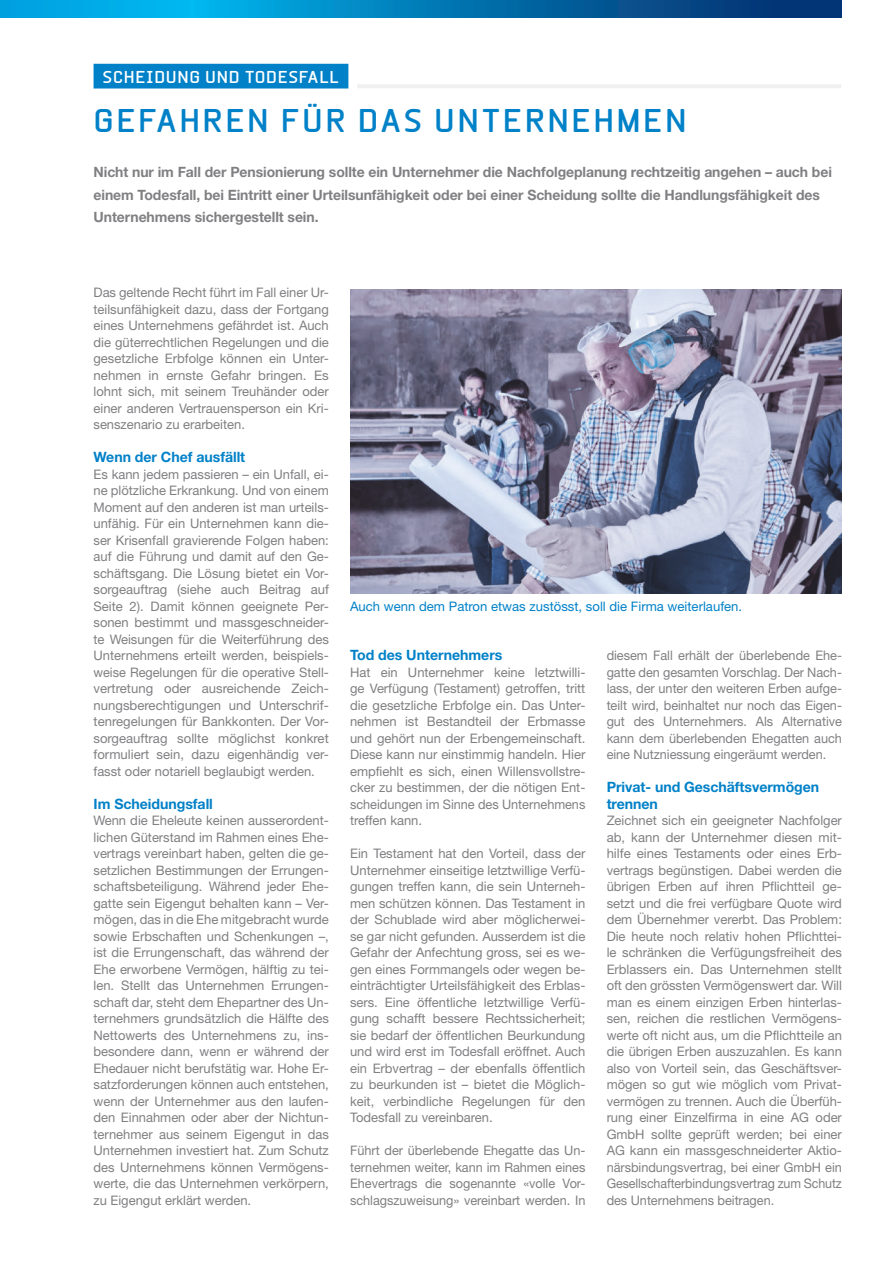
<style>
.page{position:relative;width:893px;height:1263px;background:#fff}
.page>*{position:absolute;margin:0;border:0;box-sizing:border-box;transform-origin:0 0}
.t1{font:700 31.5px "Beta Sans";letter-spacing:.075em;color:#0081c8}
.t2{font:700 16.5px "Beta Sans";letter-spacing:.04em;color:#fff}
.t3{font:700 14.25px/22.5px "Helvetica Neue LT Std";letter-spacing:-.005em;color:#808083}
.t4{font:700 14.25px/16.5px "Helvetica Neue LT Std";color:#0081c8}
.t5{font:13.2px/16.5px "Helvetica Neue LT Std";color:#808083;text-align:justify}
.t6{font:13.2px "Helvetica Neue LT Std";color:#0081c8}
</style>
<div class="page">
<svg style="left:0;top:0;width:842px;height:17px;background:#0179b5"></svg>
<div style="left:94px;top:64px;width:254px;height:25px;background:#0081c8"></div>
<hr style="left:357px;top:84px;width:484px;height:4px;background:#f0f0f1">
<img style="left:350px;top:290px;width:492px;height:304px">
<p class="t2" style="left:102px;top:67px;width:238px">SCHEIDUNG UND TODESFALL</p>
<h1 class="t1" style="left:94px;top:102px;width:595px">GEFAHREN FÜR DAS UNTERNEHMEN</h1>
<p class="t3" style="left:94px;top:160px;width:740px">Nicht nur im Fall der Pensionierung sollte ein Unternehmer die Nachfolgeplanung rechtzeitig angehen – auch bei einem Todesfall, bei Eintritt einer Urteilsunfähigkeit oder bei einer Scheidung sollte die Handlungsfähigkeit des<br>Unternehmens sichergestellt sein.</p>
<p class="t5" style="left:94px;top:284px;width:237px">Das geltende Recht führt im Fall einer Ur&shy;teilsunfähigkeit dazu, dass der Fortgang eines Unternehmens gefährdet ist. Auch die güterrechtlichen Regelungen und die gesetzliche Erbfolge können ein Unter&shy;nehmen in ernste Gefahr bringen. Es lohnt sich, mit seinem Treuhänder oder einer anderen Vertrauensperson ein Kri&shy;senszenario zu erarbeiten.</p>
<p class="t4" style="left:94px;top:448px;width:153px">Wenn der Chef ausfällt</p>
<p class="t5" style="left:94px;top:465px;width:237px">Es kann jedem passieren – ein Unfall, ei&shy;ne plötzliche Erkrankung. Und von einem Moment auf den anderen ist man urteils&shy;unfähig. Für ein Unternehmen kann die&shy;ser Krisenfall gravierende Folgen haben: auf die Führung und damit auf den Ge&shy;schäftsgang. Die Lösung bietet ein Vor&shy;sorgeauftrag (siehe auch Beitrag auf Seite 2). Damit können geeignete Per&shy;sonen bestimmt und massgeschneider&shy;te Weisungen für die Weiterführung des Unternehmens erteilt werden, beispiels&shy;weise Regelungen für die operative Stell&shy;vertretung oder ausreichende Zeich&shy;nungsberechtigungen und Unterschrif&shy;tenregelungen für Bankkonten. Der Vor&shy;sorgeauftrag sollte möglichst konkret formuliert sein, dazu eigenhändig ver&shy;fasst oder notariell beglaubigt werden.</p>
<p class="t4" style="left:94px;top:795px;width:121px">Im Scheidungsfall</p>
<p class="t5" style="left:94px;top:812px;width:237px">Wenn die Eheleute keinen ausserordent&shy;lichen Güterstand im Rahmen eines Ehe&shy;vertrags vereinbart haben, gelten die ge&shy;setzlichen Bestimmungen der Errungen&shy;schaftsbeteiligung. Während jeder Ehe&shy;gatte sein Eigengut behalten kann – Ver&shy;mögen, das in die Ehe mitgebracht wurde sowie Erbschaften und Schenkungen –, ist die Errungenschaft, das während der Ehe erworbene Vermögen, hälftig zu tei&shy;len. Stellt das Unternehmen Errungen&shy;schaft dar, steht dem Ehepartner des Un&shy;ternehmers grundsätzlich die Hälfte des Nettowerts des Unternehmens zu, ins&shy;besondere dann, wenn er während der Ehedauer nicht berufstätig war. Hohe Er&shy;satzforderungen können auch entstehen, wenn der Unternehmer aus den laufen&shy;den Einnahmen oder aber der Nichtun&shy;ternehmer aus seinem Eigengut in das Unternehmen investiert hat. Zum Schutz des Unternehmens können Vermögens&shy;werte, die das Unternehmen verkörpern, zu Eigengut erklärt werden.</p>
<p class="t6" style="left:350px;top:598px;width:394px">Auch wenn dem Patron etwas zustösst, soll die Firma weiterlaufen.</p>
<p class="t4" style="left:350px;top:646px;width:154px">Tod des Unternehmers</p>
<p class="t5" style="left:350px;top:663px;width:237px">Hat ein Unternehmer keine letztwilli&shy;ge Verfügung (Testament) getroffen, tritt die gesetzliche Erbfolge ein. Das Unter&shy;nehmen ist Bestandteil der Erbmasse und gehört nun der Erbengemeinschaft.<br>Diese kann nur einstimmig handeln. Hier empfiehlt es sich, einen Willensvollstre&shy;cker zu bestimmen, der die nötigen Ent&shy;scheidungen im Sinne des Unternehmens treffen kann.</p>
<p class="t5" style="left:350px;top:845px;width:237px">Ein Testament hat den Vorteil, dass der Unternehmer einseitige letztwillige Verfü&shy;gungen treffen kann, die sein Unterneh&shy;men schützen können. Das Testament in der Schublade wird aber möglicherwei&shy;se gar nicht gefunden. Ausserdem ist die Gefahr der Anfechtung gross, sei es we&shy;gen eines Formmangels oder wegen be&shy;einträchtigter Urteilsfähigkeit des Erblas&shy;sers. Eine öffentliche letztwillige Verfü&shy;gung schafft bessere Rechtssicherheit; sie bedarf der öffentlichen Beurkundung und wird erst im Todesfall eröffnet. Auch ein Erbvertrag – der ebenfalls öffentlich zu beurkunden ist – bietet die Möglich&shy;keit, verbindliche Regelungen für den Todesfall zu vereinbaren.</p>
<p class="t5" style="left:350px;top:1142px;width:237px">Führt der überlebende Ehegatte das Un&shy;ternehmen weiter, kann im Rahmen eines Ehevertrags die sogenannte «volle Vor&shy;schlagszuweisung» vereinbart werden. In</p>
<p class="t5" style="left:607px;top:647px;width:237px">diesem Fall erhält der überlebende Ehe&shy;gatte den gesamten Vorschlag. Der Nach&shy;lass, der unter den weiteren Erben aufge&shy;teilt wird, beinhaltet nur noch das Eigen&shy;gut des Unternehmers. Als Alternative kann dem überlebenden Ehegatten auch eine Nutzniessung eingeräumt werden.</p>
<p class="t4" style="left:607px;top:778px;width:214px">Privat- und Geschäftsvermögen trennen</p>
<p class="t5" style="left:607px;top:812px;width:237px">Zeichnet sich ein geeigneter Nachfolger ab, kann der Unternehmer diesen mit&shy;hilfe eines Testaments oder eines Erb&shy;vertrags begünstigen. Dabei werden die übrigen Erben auf ihren Pflichtteil ge&shy;setzt und die frei verfügbare Quote wird dem Übernehmer vererbt. Das Problem:<br>Die heute noch relativ hohen Pflichttei&shy;le schränken die Verfügungsfreiheit des Erblassers ein. Das Unternehmen stellt oft den grössten Vermögenswert dar. Will man es einem einzigen Erben hinterlas&shy;sen, reichen die restlichen Vermögens&shy;werte oft nicht aus, um die Pflichtteile an die übrigen Erben auszuzahlen. Es kann also von Vorteil sein, das Geschäftsver&shy;mögen so gut wie möglich vom Privat&shy;vermögen zu trennen. Auch die Überfüh&shy;rung einer Einzelfirma in eine AG oder GmbH sollte geprüft werden; bei einer AG kann ein massgeschneiderter Aktio&shy;närsbindungsvertrag, bei einer GmbH ein Gesellschafterbindungsvertrag zum Schutz des Unternehmens beitragen.</p>
</div>
